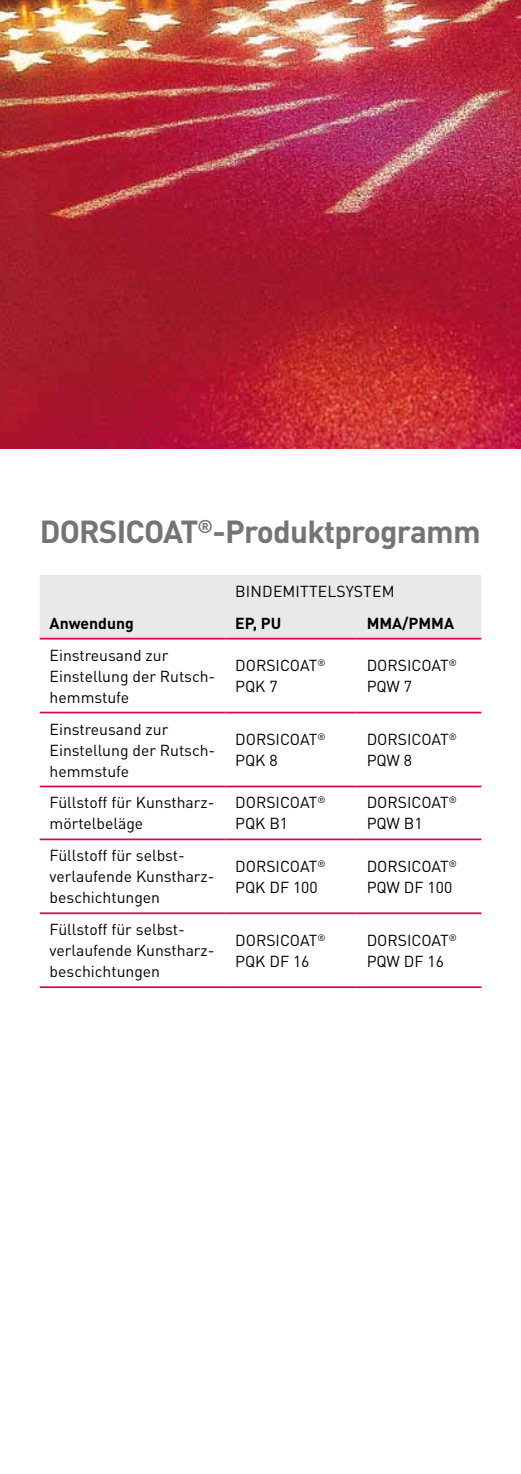
<style>
.page{position:relative;width:521px;height:1474px;background:#fff}
.page>*{position:absolute;margin:0;border:0;box-sizing:border-box;transform-origin:0 0}
.t1{font:700 31.5px "DINOT";letter-spacing:-.025em;color:#747476}
.t2{font:15.75px/21px "DINOT";color:#000}
.t3{font:700 15.75px "DINOT";color:#000}
</style>
<div class="page">
<img style="left:0;top:0;width:521px;height:449px">
<div style="left:40px;top:575px;width:441px;height:62px;background:#e9e9ea"></div>
<hr style="left:40px;top:637px;width:185px;height:2px;background:#de0059">
<hr style="left:225px;top:637px;width:132px;height:2px;background:#de0059">
<hr style="left:357px;top:637px;width:124px;height:2px;background:#de0059">
<hr style="left:40px;top:711px;width:185px;height:2px;background:#de0059">
<hr style="left:225px;top:711px;width:132px;height:2px;background:#de0059">
<hr style="left:357px;top:711px;width:124px;height:2px;background:#de0059">
<hr style="left:40px;top:785px;width:185px;height:2px;background:#de0059">
<hr style="left:225px;top:785px;width:132px;height:2px;background:#de0059">
<hr style="left:357px;top:785px;width:124px;height:2px;background:#de0059">
<hr style="left:40px;top:838px;width:185px;height:2px;background:#de0059">
<hr style="left:225px;top:838px;width:132px;height:2px;background:#de0059">
<hr style="left:357px;top:838px;width:124px;height:2px;background:#de0059">
<hr style="left:40px;top:912px;width:185px;height:2px;background:#de0059">
<hr style="left:225px;top:912px;width:132px;height:2px;background:#de0059">
<hr style="left:357px;top:912px;width:124px;height:2px;background:#de0059">
<hr style="left:40px;top:986px;width:185px;height:2px;background:#de0059">
<hr style="left:225px;top:986px;width:132px;height:2px;background:#de0059">
<hr style="left:357px;top:986px;width:124px;height:2px;background:#de0059">
<h1 class="t1" style="left:40px;top:511px;width:442px">DORSICOAT<sup>®</sup>-Produktprogramm</h1>
<p class="t2" style="left:235px;top:580px;width:21px">Bindemittels</p>
<p class="t2" style="left:346px;top:580px;width:19px">ystem</p>
<p class="t3" style="left:50px;top:612px;width:86px">Anwendung</p>
<p class="t3" style="left:235px;top:612px;width:48px">EP, PU</p>
<p class="t3" style="left:367px;top:612px;width:89px">MMA/PMMA</p>
<p class="t2" style="left:50px;top:644px;width:167px">Einstreusand zur<br>Einstellung der Rutsch&shy;hemmstufe</p>
<p class="t2" style="left:235px;top:654px;width:92px">DORSICOAT<sup>®<br></sup>PQK 7</p>
<p class="t2" style="left:367px;top:654px;width:92px">DORSICOAT<sup>®<br></sup>PQW 7</p>
<p class="t2" style="left:50px;top:718px;width:167px">Einstreusand zur<br>Einstellung der Rutsch&shy;hemmstufe</p>
<p class="t2" style="left:235px;top:728px;width:92px">DORSICOAT<sup>®<br></sup>PQK 8</p>
<p class="t2" style="left:367px;top:728px;width:92px">DORSICOAT<sup>®<br></sup>PQW 8</p>
<p class="t2" style="left:50px;top:792px;width:166px">Füllstoff für Kunstharz&shy;mörtelbeläge</p>
<p class="t2" style="left:235px;top:792px;width:92px">DORSICOAT<sup>®<br></sup>PQK B1</p>
<p class="t2" style="left:367px;top:792px;width:92px">DORSICOAT<sup>®<br></sup>PQW B1</p>
<p class="t2" style="left:50px;top:844px;width:166px">Füllstoff für selbst&shy;verlaufende Kunstharz&shy;beschichtungen</p>
<p class="t2" style="left:235px;top:855px;width:92px">DORSICOAT<sup>®<br></sup>PQK DF 100</p>
<p class="t2" style="left:367px;top:855px;width:92px">DORSICOAT<sup>®<br></sup>PQW DF 100</p>
<p class="t2" style="left:50px;top:918px;width:166px">Füllstoff für selbst&shy;verlaufende Kunstharz&shy;beschichtungen</p>
<p class="t2" style="left:235px;top:929px;width:92px">DORSICOAT<sup>®<br></sup>PQK DF 16</p>
<p class="t2" style="left:367px;top:929px;width:92px">DORSICOAT<sup>®<br></sup>PQW DF 16</p>
</div>
